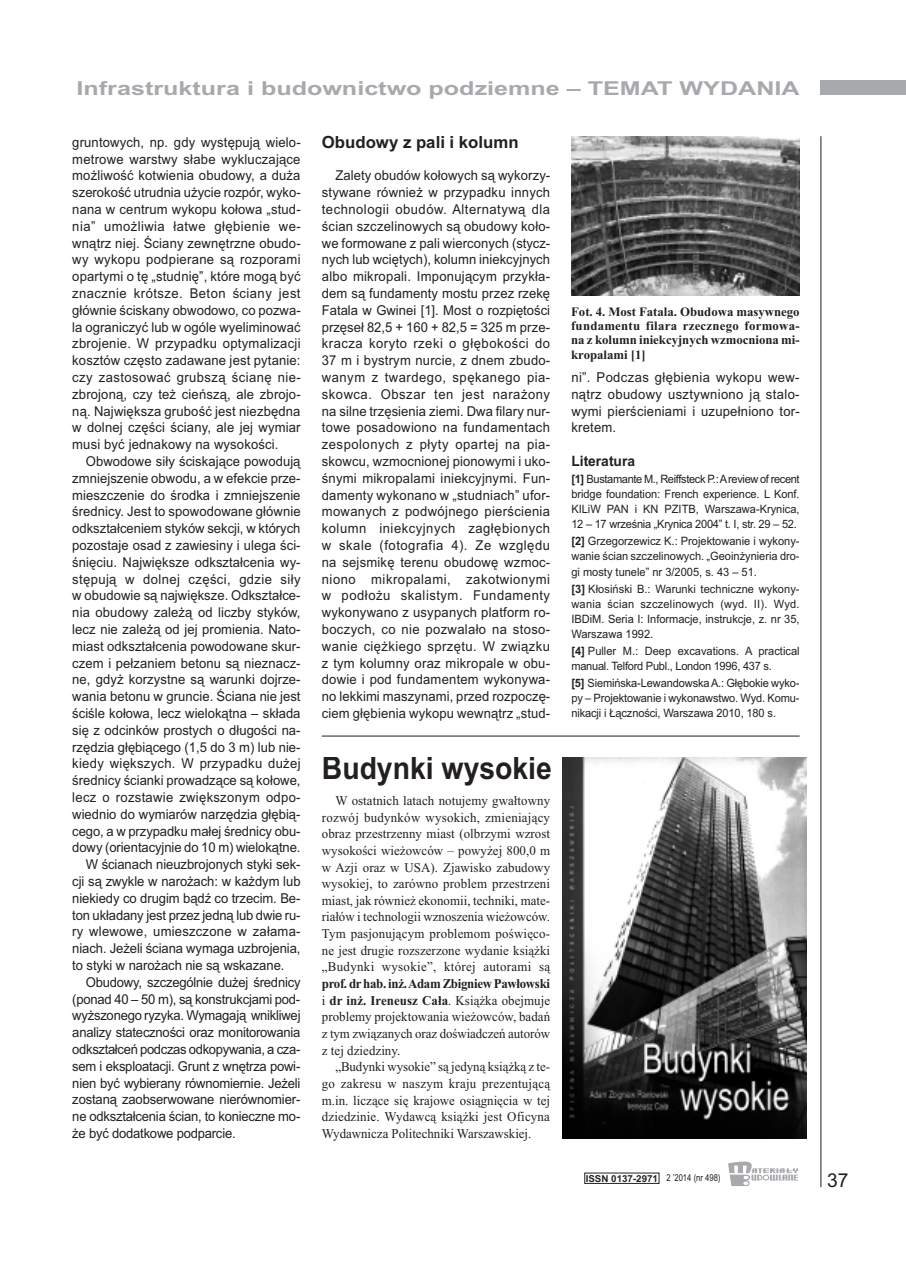
<style>
.page{position:relative;width:906px;height:1268px;background:#fff}
.page>*{position:absolute;margin:0;border:0;box-sizing:border-box;transform-origin:0 0}
.t1{font:700 31.5px "Arial";color:#231f20;scale:.9 1}
.t2{font:700 19.2px "Arial";color:#a8a9ad;scale:1.31 1}
.t3{font:19.2px "Arial";color:#231f20}
.t4{font:700 16.8px "Arial";color:#231f20}
.t5{font:700 14.4px "Arial";color:#231f20;scale:.96 1}
.t6{font:13.65px/16.8px "Arial";color:#231f20;text-align:justify;scale:.96 1}
.t7{font:13.65px "Arial";letter-spacing:.02em;color:#231f20;scale:.96 1}
.t8{font:13.65px "Arial";letter-spacing:-.025em;color:#231f20;scale:.96 1}
.t9{font:13.65px "Arial";letter-spacing:-.02em;color:#231f20;scale:.96 1}
.t10{font:13.65px "Arial";letter-spacing:.03em;color:#231f20;scale:.96 1}
.t11{font:13.5px/16.6px "Times New Roman";color:#231f20;text-align:justify;scale:.96 1}
.t12{font:700 12.75px/14.4px "Times New Roman";color:#231f20;text-align:justify}
.t13{font:11.55px/15px "Arial";color:#231f20;text-align:justify;scale:.96 1}
.t14{font:700 9.6px "Arial";color:#231f20}
.s1{font-weight:700}
.s2{font-weight:400}
</style>
<div class="page">
<div style="left:821px;top:81px;width:85px;height:14px;background:#a8a9ad"></div>
<hr style="left:820px;top:136px;width:1px;height:1050px;background:#231f20">
<svg style="left:728px;top:1161px;width:70px;height:24px"></svg>
<img style="left:571px;top:137px;width:228px;height:158px">
<img style="left:563px;top:757px;width:243px;height:381px">
<hr style="left:322px;top:735px;width:477px;height:1px;background:#231f20">
<h2 class="t2" style="left:77px;top:77px;width:553px">Infrastruktura i budownictwo podziemne – TEMAT WYDANIA</h2>
<p class="t6" style="left:72px;top:134px;width:239px">gruntowych, np. gdy występują wielo&shy;metrowe warstwy słabe wykluczające możliwość kotwienia obudowy, a duża szerokość utrudnia użycie rozpór, wyko&shy;nana w centrum wykopu kołowa „stud&shy;nia” umożliwia łatwe głębienie we&shy;wnątrz niej. Ściany zewnętrzne obudo&shy;wy wykopu podpierane są rozporami opartymi o tę „studnię”, które mogą być znacznie krótsze. Beton ściany jest głównie ściskany obwodowo, co pozwa&shy;la ograniczyć lub w ogóle wyeliminować zbrojenie. W przypadku optymalizacji kosztów często zadawane jest pytanie: czy zastosować grubszą ścianę nie&shy;zbrojoną, czy też cieńszą, ale zbrojo&shy;ną. Największa grubość jest niezbędna w dolnej części ściany, ale jej wymiar musi być jednakowy na wysokości.</p>
<p class="t6" style="left:86px;top:453px;width:225px">Obwodowe siły ściskające powodują</p>
<p class="t6" style="left:72px;top:469px;width:239px">zmniejszenie obwodu, a w efekcie prze-</p>
<p class="t6" style="left:72px;top:486px;width:239px">mieszczenie do środka i zmniejszenie</p>
<p class="t6" style="left:72px;top:503px;width:239px">średnicy. Jest to spowodowane głównie</p>
<p class="t6" style="left:72px;top:520px;width:239px">odkształceniem styków sekcji, w których</p>
<p class="t6" style="left:72px;top:536px;width:239px">pozostaje osad z zawiesiny i ulega ści-</p>
<p class="t6" style="left:72px;top:553px;width:239px">śnięciu. Największe odkształcenia wy-</p>
<p class="t10" style="left:72px;top:570px;width:239px">stępują w dolnej części, gdzie siły</p>
<p class="t6" style="left:72px;top:587px;width:239px">w obudowie są największe. Odkształce-</p>
<p class="t6" style="left:72px;top:604px;width:239px">nia obudowy zależą od liczby styków,</p>
<p class="t6" style="left:72px;top:620px;width:239px">lecz nie zależą od jej promienia. Nato-</p>
<p class="t6" style="left:72px;top:637px;width:239px">miast odkształcenia powodowane skur-</p>
<p class="t6" style="left:72px;top:654px;width:239px">czem i pełzaniem betonu są nieznacz-</p>
<p class="t6" style="left:72px;top:671px;width:239px">ne, gdyż korzystne są warunki dojrze-</p>
<p class="t6" style="left:72px;top:688px;width:239px">wania betonu w gruncie. Ściana nie jest</p>
<p class="t6" style="left:72px;top:704px;width:239px">ściśle kołowa, lecz wielokątna – składa</p>
<p class="t6" style="left:72px;top:721px;width:239px">się z odcinków prostych o długości na-</p>
<p class="t6" style="left:72px;top:738px;width:239px">rzędzia głębiącego (1,5 do 3 m) lub nie-</p>
<p class="t7" style="left:72px;top:755px;width:239px">kiedy większych. W przypadku dużej</p>
<p class="t6" style="left:72px;top:771px;width:239px">średnicy ścianki prowadzące są kołowe,</p>
<p class="t7" style="left:72px;top:789px;width:239px">lecz o rozstawie zwiększonym odpo-</p>
<p class="t6" style="left:72px;top:805px;width:239px">wiednio do wymiarów narzędzia głębią-</p>
<p class="t6" style="left:72px;top:822px;width:239px">cego, a w przypadku małej średnicy obu-</p>
<p class="t6" style="left:72px;top:839px;width:239px">dowy (orientacyjnie do 10 m) wielokątne.</p>
<p class="t6" style="left:86px;top:855px;width:225px">W ścianach nieuzbrojonych styki sek-</p>
<p class="t6" style="left:72px;top:872px;width:239px">cji są zwykle w narożach: w każdym lub</p>
<p class="t6" style="left:72px;top:889px;width:239px">niekiedy co drugim bądź co trzecim. Be-</p>
<p class="t6" style="left:72px;top:906px;width:239px">ton układany jest przez jedną lub dwie ru-</p>
<p class="t6" style="left:72px;top:923px;width:239px">ry wlewowe, umieszczone w załama-</p>
<p class="t6" style="left:72px;top:939px;width:239px">niach. Jeżeli ściana wymaga uzbrojenia,</p>
<p class="t6" style="left:72px;top:956px;width:222px">to styki w narożach nie są wskazane.</p>
<p class="t6" style="left:86px;top:973px;width:225px">Obudowy, szczególnie dużej średnicy</p>
<p class="t6" style="left:72px;top:990px;width:239px">(ponad 40 – 50 m), są konstrukcjami pod-</p>
<p class="t9" style="left:72px;top:1007px;width:239px">wyższonego ryzyka. Wymagają wnikliwej</p>
<p class="t6" style="left:72px;top:1023px;width:239px">analizy stateczności oraz monitorowania</p>
<p class="t8" style="left:72px;top:1040px;width:239px">odkształceń podczas odkopywania, a cza-</p>
<p class="t6" style="left:72px;top:1057px;width:239px">sem i eksploatacji. Grunt z wnętrza powi-</p>
<p class="t6" style="left:72px;top:1074px;width:239px">nien być wybierany równomiernie. Jeżeli</p>
<p class="t6" style="left:72px;top:1090px;width:239px">zostaną zaobserwowane nierównomier-</p>
<p class="t6" style="left:72px;top:1107px;width:239px">ne odkształcenia ścian, to konieczne mo-</p>
<p class="t6" style="left:72px;top:1124px;width:172px">że być dodatkowe podparcie.</p>
<p class="t4" style="left:322px;top:133px;width:198px">Obudowy z pali i kolumn</p>
<p class="t6" style="left:322px;top:167px;width:239px;text-indent:14px">Zalety obudów kołowych są wykorzy&shy;stywane również w przypadku innych technologii obudów. Alternatywą dla ścian szczelinowych są obudowy koło&shy;we formowane z pali wierconych (stycz&shy;nych lub wciętych), kolumn iniekcyjnych albo mikropali. Imponującym przykła&shy;dem są fundamenty mostu przez rzekę Fatala w Gwinei [1]. Most o rozpiętości przęseł 82,5 + 160 + 82,5 = 325 m prze&shy;kracza koryto rzeki o głębokości do 37 m i bystrym nurcie, z dnem zbudo&shy;wanym z twardego, spękanego pia&shy;skowca. Obszar ten jest narażony na silne trzęsienia ziemi. Dwa filary nur&shy;towe posadowiono na fundamentach zespolonych z płyty opartej na pia&shy;skowcu, wzmocnionej pionowymi i uko&shy;śnymi mikropalami iniekcyjnymi. Fun&shy;damenty wykonano w „studniach” ufor&shy;mowanych z podwójnego pierścienia kolumn iniekcyjnych zagłębionych w skale (fotografia 4). Ze względu na sejsmikę terenu obudowę wzmoc&shy;niono mikropalami, zakotwionymi w podłożu skalistym. Fundamenty wykonywano z usypanych platform ro&shy;boczych, co nie pozwalało na stoso&shy;wanie ciężkiego sprzętu. W związku z tym kolumny oraz mikropale w obu&shy;dowie i pod fundamentem wykonywa&shy;no lekkimi maszynami, przed rozpoczę&shy;ciem głębienia wykopu wewnątrz „stud-</p>
<h1 class="t1" style="left:322px;top:750px;width:257px">Budynki wysokie</h1>
<p class="t11" style="left:322px;top:791px;width:239px;text-indent:14px">W ostatnich latach notujemy gwałtowny rozwój budynków wysokich, zmieniający obraz przestrzenny miast (olbrzymi wzrost wysokości wieżowców – powyżej 800,0 m w Azji oraz w USA). Zjawisko zabudowy wysokiej, to zarówno problem przestrzeni miast, jak również ekonomii, techniki, mate&shy;riałów i technologii wznoszenia wieżowców.<br>Tym pasjonującym problemom poświęco&shy;ne jest drugie rozszerzone wydanie książki „Budynki wysokie”, której autorami są</p>
<p class="t11" style="left:322px;top:974px;width:239px"><span class="s1">prof. drhab. inż.Adam Zbigniew Pawłowski </span>i <span class="s1">dr inż. Ireneusz Cała</span>. Książka obejmuje problemy projektowania wieżowców, badań z tym związanych oraz doświadczeń autorów z tej dziedziny.</p>
<p class="t11" style="left:322px;top:1057px;width:239px;text-indent:14px">„Budynki wysokie” są jedyną książką z te&shy;go zakresu w naszym kraju prezentującą m.in. liczące się krajowe osiągnięcia w tej dziedzinie. Wydawcą książki jest Oficyna Wydawnicza Politechniki Warszawskiej.</p>
<p class="t12" style="left:571px;top:304px;width:230px">Fot. 4. Most Fatala. Obudowa masywnego fundamentu filara rzecznego formowa&shy;na z kolumn iniekcyjnych wzmocniona mi&shy;kropalami [1]</p>
<p class="t6" style="left:571px;top:369px;width:239px">ni”. Podczas głębienia wykopu wew&shy;nątrz obudowy usztywniono ją stalo&shy;wymi pierścieniami i uzupełniono tor&shy;kretem.</p>
<p class="t5" style="left:571px;top:452px;width:68px">Literatura</p>
<p class="t13" style="left:571px;top:471px;width:239px"><span class="s1">[1]</span> Bustamante M., Reiffsteck P.:Areview of recent bridge foundation: French experience. L Konf.<br>KILiW PAN i KN PZITB, Warszawa-Krynica, 12 – 17 września „Krynica 2004” t. I, str. 29 – 52.</p>
<p class="t13" style="left:571px;top:534px;width:239px"><span class="s1">[2]</span> Grzegorzewicz K.: Projektowanie i wykony&shy;wanie ścian szczelinowych. „Geoinżynieria dro&shy;gi mosty tunele” nr 3/2005, s. 43 – 51.</p>
<p class="t13" style="left:571px;top:581px;width:239px"><span class="s1">[3]</span> Kłosiński B.: Warunki techniczne wykony&shy;wania ścian szczelinowych (wyd. II). Wyd.<br>IBDiM. Seria I: Informacje, instrukcje, z. nr 35, Warszawa 1992.</p>
<p class="t13" style="left:571px;top:643px;width:239px"><span class="s1">[4]</span> Puller M.: Deep excavations. A practical manual. Telford Publ., London 1996, 437 s.</p>
<p class="t13" style="left:571px;top:675px;width:239px"><span class="s1">[5]</span> Siemińska-LewandowskaA.: Głębokie wyko&shy;py – Projektowanie i wykonawstwo. Wyd. Komu&shy;nikacji i Łączności, Warszawa 2010, 180 s.</p>
<p class="t14" style="left:586px;top:1172px;width:136px">ISSN 0137-2971 <span class="s2">2 ’2014 (nr 498)</span></p>
<h2 class="t3" style="left:827px;top:1168px;width:23px">37</h2>
</div>
